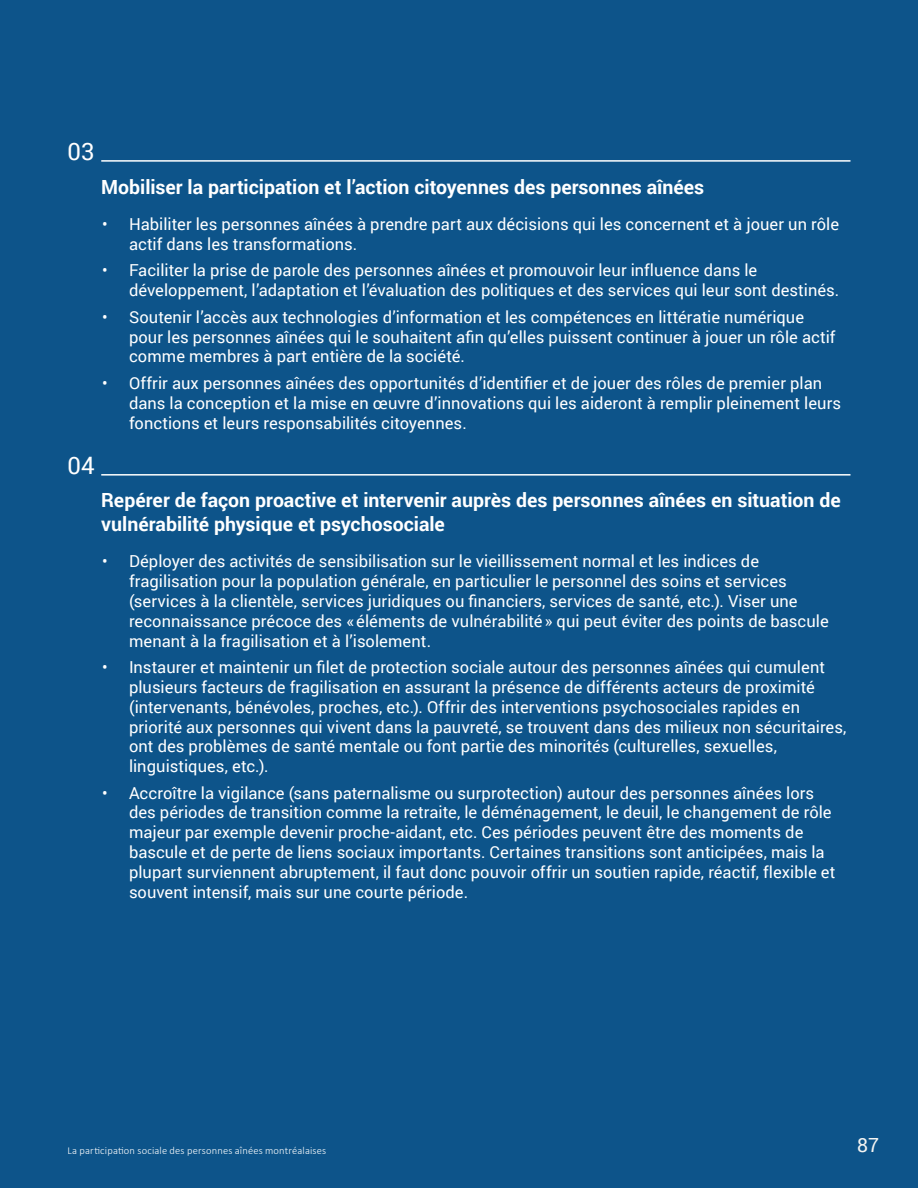
<style>
.page{position:relative;width:918px;height:1188px;background:#0d548a}
.page>*{position:absolute;margin:0;border:0;box-sizing:border-box;transform-origin:0 0}
.Li_-_Faits_saillants{font:24px "Roboto";color:#fff}
.P_gras_reco{font:700 19.5px/23.4px "Roboto";color:#fff}
.t1{font:19.5px "Roboto";color:#f4f4f2}
.t2{font:16.5px/19.8px "Roboto";letter-spacing:.005em;color:#fff}
.t3{font:300 10.5px "Calibri";letter-spacing:.015em;color:#fff}
</style>
<div class="page">
<hr style="left:101px;top:160px;width:749px;height:2px;background:#fff">
<hr style="left:101px;top:474px;width:749px;height:2px;background:#fff">
<p class="Li_-_Faits_saillants" style="left:68px;top:135px;width:29px">03</p>
<p class="P_gras_reco" style="left:101px;top:174px;width:605px">Mobiliser la participation et l’action citoyennes des personnes aînées</p>
<p class="t2" style="left:129px;top:214px;width:712px;text-indent:-27px">• Habiliter les personnes aînées à prendre part aux décisions qui les concernent et à jouer un rôle actif dans les transformations.</p>
<p class="t2" style="left:129px;top:260px;width:712px;text-indent:-27px">• Faciliter la prise de parole des personnes aînées et promouvoir leur influence dans le développement, l’adaptation et l’évaluation des politiques et des services qui leur sont destinés.</p>
<p class="t2" style="left:129px;top:306px;width:708px;text-indent:-27px">• Soutenir l’accès aux technologies d’information et les compétences en littératie numérique pour les personnes aînées qui le souhaitent afin qu’elles puissent continuer à jouer un rôle actif comme membres à part entière de la société.</p>
<p class="t2" style="left:129px;top:373px;width:714px;text-indent:-27px">• Offrir aux personnes aînées des opportunités d’identifier et de jouer des rôles de premier plan dans la conception et la mise en œuvre d’innovations qui les aideront à remplir pleinement leurs fonctions et leurs responsabilités citoyennes.</p>
<p class="Li_-_Faits_saillants" style="left:68px;top:449px;width:29px">04</p>
<p class="P_gras_reco" style="left:101px;top:488px;width:741px">Repérer de façon proactive et intervenir auprès des personnes aînées en situation de vulnérabilité physique et psychosociale</p>
<p class="t2" style="left:129px;top:551px;width:701px;text-indent:-27px">• Déployer des activités de sensibilisation sur le vieillissement normal et les indices de fragilisation pour la population générale, en particulier le personnel des soins et services (services à la clientèle, services juridiques ou financiers, services de santé, etc.). Viser une reconnaissance précoce des «éléments de vulnérabilité» qui peut éviter des points de bascule menant à la fragilisation et à l’isolement.</p>
<p class="t2" style="left:129px;top:657px;width:719px;text-indent:-27px">• Instaurer et maintenir un filet de protection sociale autour des personnes aînées qui cumulent plusieurs facteurs de fragilisation en assurant la présence de différents acteurs de proximité (intervenants, bénévoles, proches, etc.). Offrir des interventions psychosociales rapides en priorité aux personnes qui vivent dans la pauvreté, se trouvent dans des milieux non sécuritaires, ont des problèmes de santé mentale ou font partie des minorités (culturelles, sexuelles, linguistiques, etc.).</p>
<p class="t2" style="left:129px;top:782px;width:708px;text-indent:-27px">• Accroître la vigilance (sans paternalisme ou surprotection) autour des personnes aînées lors des périodes de transition comme la retraite, le déménagement, le deuil, le changement de rôle majeur par exemple devenir proche-aidant, etc. Ces périodes peuvent être des moments de bascule et de perte de liens sociaux importants. Certaines transitions sont anticipées, mais la plupart surviennent abruptement, il faut donc pouvoir offrir un soutien rapide, réactif, flexible et souvent intensif, mais sur une courte période.</p>
<p class="t3" style="left:68px;top:1144px;width:260px">La participation sociale des personnes aînées montréalaises</p>
<p class="t1" style="left:857px;top:1131px;width:23px">87</p>
</div>
